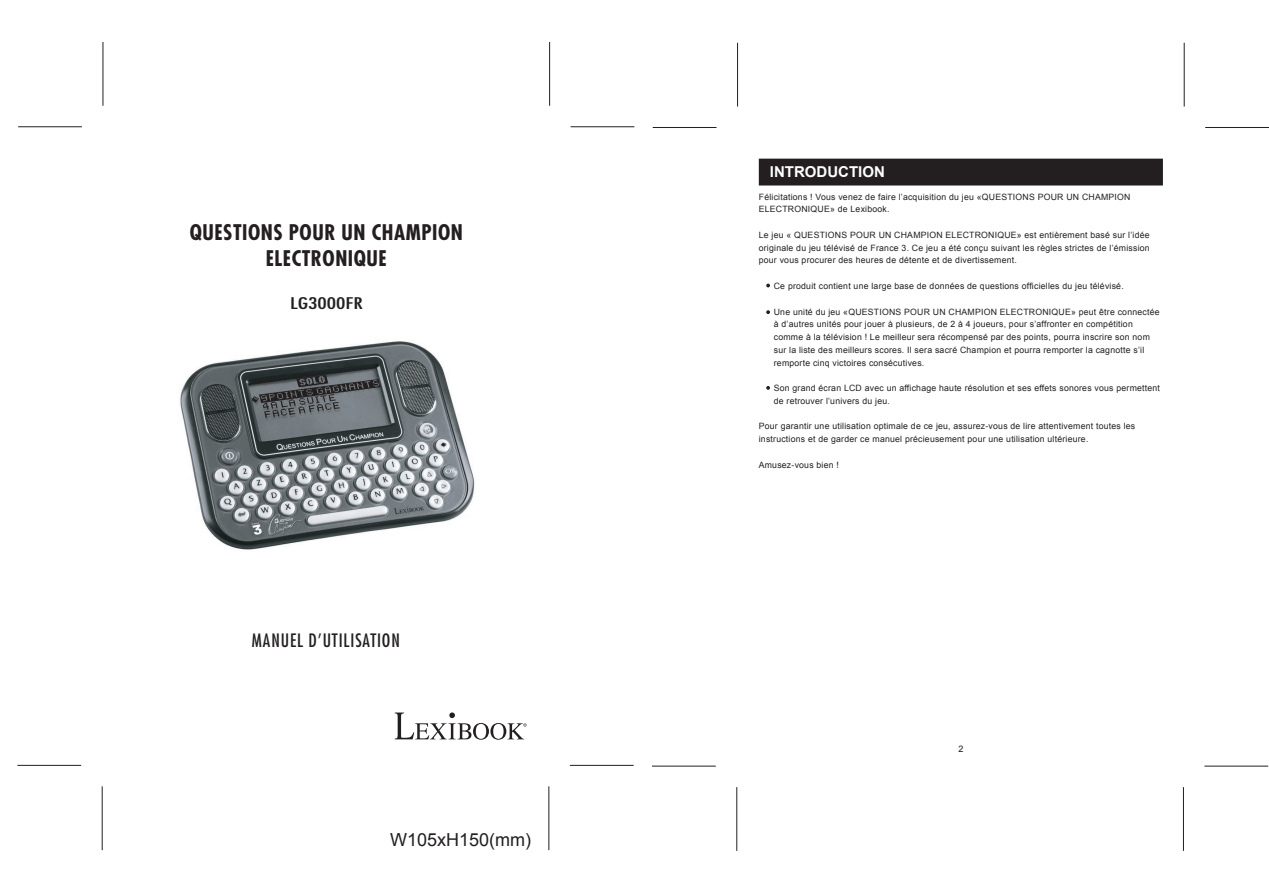
<style>
.page{position:relative;width:1269px;height:893px;background:#fff}
.page>*{position:absolute;margin:0;border:0;box-sizing:border-box;transform-origin:0 0}
.t1{font:700 condensed 21px/25.2px "Futura";letter-spacing:.025em;color:#231f20;text-align:center}
.t2{font:condensed 18px "Futura";letter-spacing:.05em;color:#231f20}
.t3{font:18px "Arial";color:#231f20}
.t4{font:condensed 15.6px "Futura";color:#231f20;scale:1.45 1}
.t5{font:700 15px "Arial";color:#fff}
.t6{font:9px "Arial";color:#231f20}
.t7{font:8.7px/12.8px "Arial";letter-spacing:.025em;color:#231f20}
</style>
<div class="page">
<svg style="left:18px;top:126px;width:64px;height:1px"></svg>
<svg style="left:103px;top:42px;width:1px;height:64px"></svg>
<svg style="left:549px;top:42px;width:1px;height:64px"></svg>
<svg style="left:570px;top:126px;width:64px;height:1px"></svg>
<svg style="left:569px;top:765px;width:65px;height:1px"></svg>
<svg style="left:548px;top:786px;width:1px;height:64px"></svg>
<svg style="left:102px;top:786px;width:1px;height:64px"></svg>
<svg style="left:17px;top:765px;width:65px;height:1px"></svg>
<svg style="left:652px;top:127px;width:65px;height:1px"></svg>
<svg style="left:737px;top:42px;width:1px;height:65px"></svg>
<svg style="left:1183px;top:42px;width:1px;height:65px"></svg>
<svg style="left:1205px;top:127px;width:63px;height:1px"></svg>
<svg style="left:1204px;top:766px;width:64px;height:1px"></svg>
<svg style="left:1183px;top:787px;width:1px;height:64px"></svg>
<svg style="left:736px;top:787px;width:1px;height:64px"></svg>
<svg style="left:652px;top:766px;width:64px;height:1px"></svg>
<svg style="left:395px;top:712px;width:131px;height:28px"></svg>
<div style="left:758px;top:159px;width:404px;height:27px;background:#231f20"></div>
<svg style="left:766px;top:284px;width:4px;height:3px"></svg>
<svg style="left:766px;top:310px;width:4px;height:4px"></svg>
<svg style="left:766px;top:386px;width:4px;height:4px"></svg>
<img style="left:180px;top:341px;width:295px;height:209px">
<p class="t1" style="left:190px;top:220px;width:274px">QUESTIONS POUR UN CHAMPION<br>ELECTRONIQUE</p>
<p class="t4" style="left:290px;top:293px;width:52px">LG3000FR</p>
<p class="t2" style="left:252px;top:628px;width:149px">MANUEL D’UTILISATION</p>
<p class="t3" style="left:390px;top:830px;width:143px">W105xH150(mm)</p>
<p class="t5" style="left:769px;top:164px;width:116px">INTRODUCTION</p>
<p class="t7" style="left:758px;top:190px;width:373px">Félicitations ! Vous venez de faire l’acquisition du jeu «QUESTIONS POUR UN CHAMPION<br>ELECTRONIQUE» de Lexibook.</p>
<p class="t7" style="left:758px;top:229px;width:392px;text-align:justify">Le jeu « QUESTIONS POUR UN CHAMPION ELECTRONIQUE» est entièrement basé sur l’idée originale du jeu télévisé de France 3. Ce jeu a été conçu suivant les règles strictes de l’émission pour vous procurer des heures de détente et de divertissement.</p>
<p class="t7" style="left:773px;top:280px;width:351px">Ce produit contient une large base de données de questions officielles du jeu télévisé.</p>
<p class="t7" style="left:773px;top:305px;width:387px">Une unité du jeu «QUESTIONS POUR UN CHAMPION ELECTRONIQUE» peut être connectée à d’autres unités pour jouer à plusieurs, de 2 à 4 joueurs, pour s’affronter en compétition comme à la télévision ! Le meilleur sera récompensé par des points, pourra inscrire son nom sur la liste des meilleurs scores. Il sera sacré Champion et pourra remporter la cagnotte s’il remporte cinq victoires consécutives.</p>
<p class="t7" style="left:773px;top:382px;width:388px">Son grand écran LCD avec un affichage haute résolution et ses effets sonores vous permettent de retrouver l’univers du jeu.</p>
<p class="t7" style="left:758px;top:420px;width:378px">Pour garantir une utilisation optimale de ce jeu, assurez-vous de lire attentivement toutes les instructions et de garder ce manuel précieusement pour une utilisation ultérieure.</p>
<p class="t7" style="left:758px;top:458px;width:82px">Amusez-vous bien !</p>
<p class="t6" style="left:958px;top:744px;width:7px">2</p>
</div>
